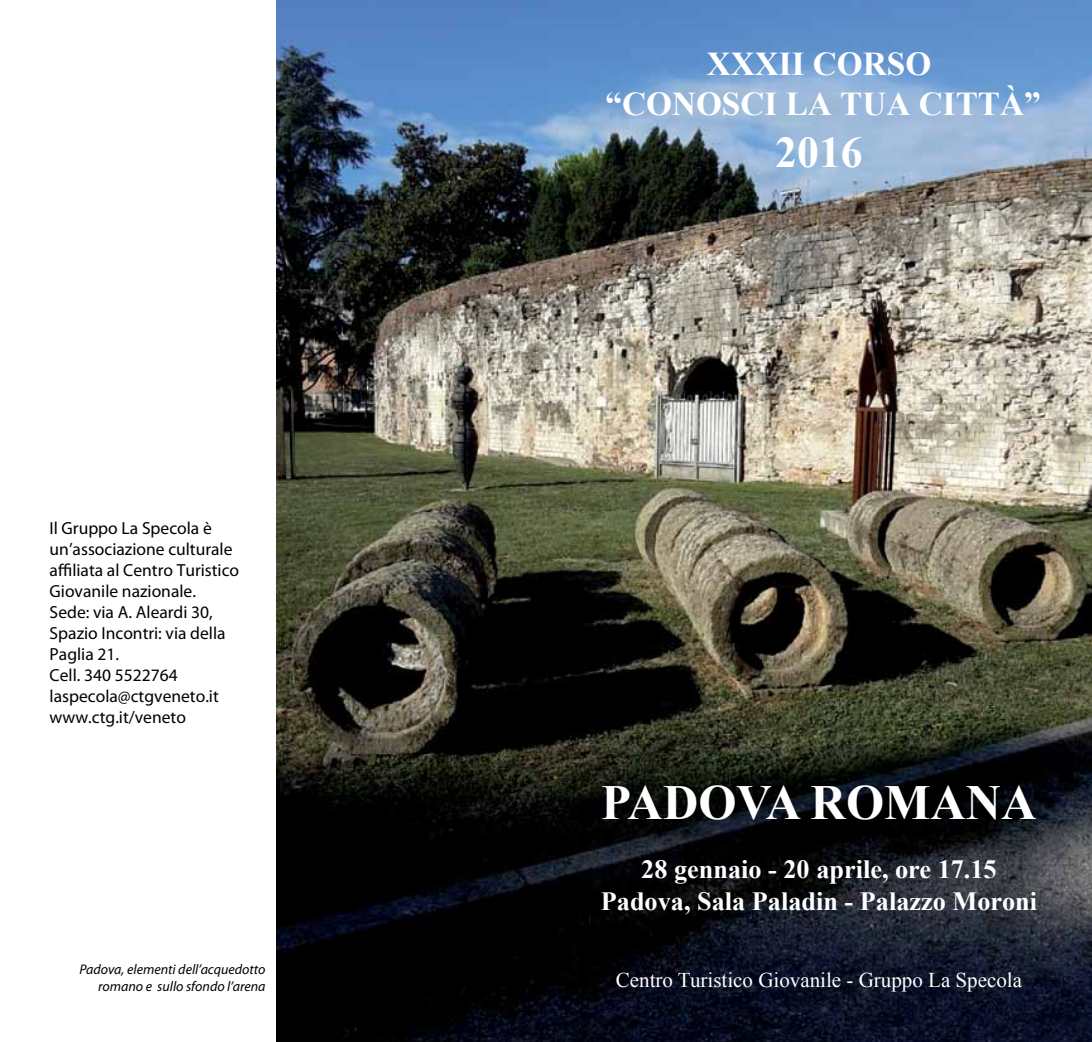
<style>
.page{position:relative;width:1092px;height:1042px;background:#fff}
.page>*{position:absolute;margin:0;border:0;box-sizing:border-box;transform-origin:0 0}
.t1{font:700 49px "Times New Roman";color:#fff}
.t2{font:700 43.75px "Times New Roman";color:#fff}
.t3{font:700 33.25px/39.9px "Times New Roman";color:#fff;text-align:center}
.t4{font:700 26.25px/31.5px "Times New Roman";color:#fff;text-align:center}
.t5{font:21px "Times New Roman";color:#fff}
.t6{font:17.5px/21px "Myriad Pro";color:#000}
.t7{font:italic 14px/16.8px "Myriad Pro";color:#000;text-align:right}
</style>
<div class="page">
<img style="left:276px;top:0;width:815px;height:1042px">
<p class="t6" style="left:50px;top:517px;width:191px">Il Gruppo La Specola è un’associazione culturale affiliata al Centro Turistico<br>Giovanile nazionale.<br>Sede: via A. Aleardi 30,<br>Spazio Incontri: via della<br>Paglia 21.<br>Cell. 340 5522764 laspecola@ctgveneto.it www.ctg.it/veneto</p>
<h3 class="t3" style="left:605px;top:43px;width:437px">XXXII CORSO<br>“CONOSCI LA TUA CITTà”</h3>
<h2 class="t2" style="left:775px;top:127px;width:89px">2016</h2>
<h1 class="t1" style="left:601px;top:774px;width:366px">Padova romana</h1>
<h3 class="t4" style="left:600px;top:853px;width:438px">28 gennaio - 20 aprile, ore 17.15<br>Padova, Sala Paladin - Palazzo Moroni</h3>
<p class="t7" style="left:79px;top:960px;width:187px">Padova, elementi dell’acquedotto romano e sullo sfondo l’arena</p>
<p class="t5" style="left:616px;top:967px;width:407px">Centro Turistico Giovanile - Gruppo La Specola</p>
</div>
